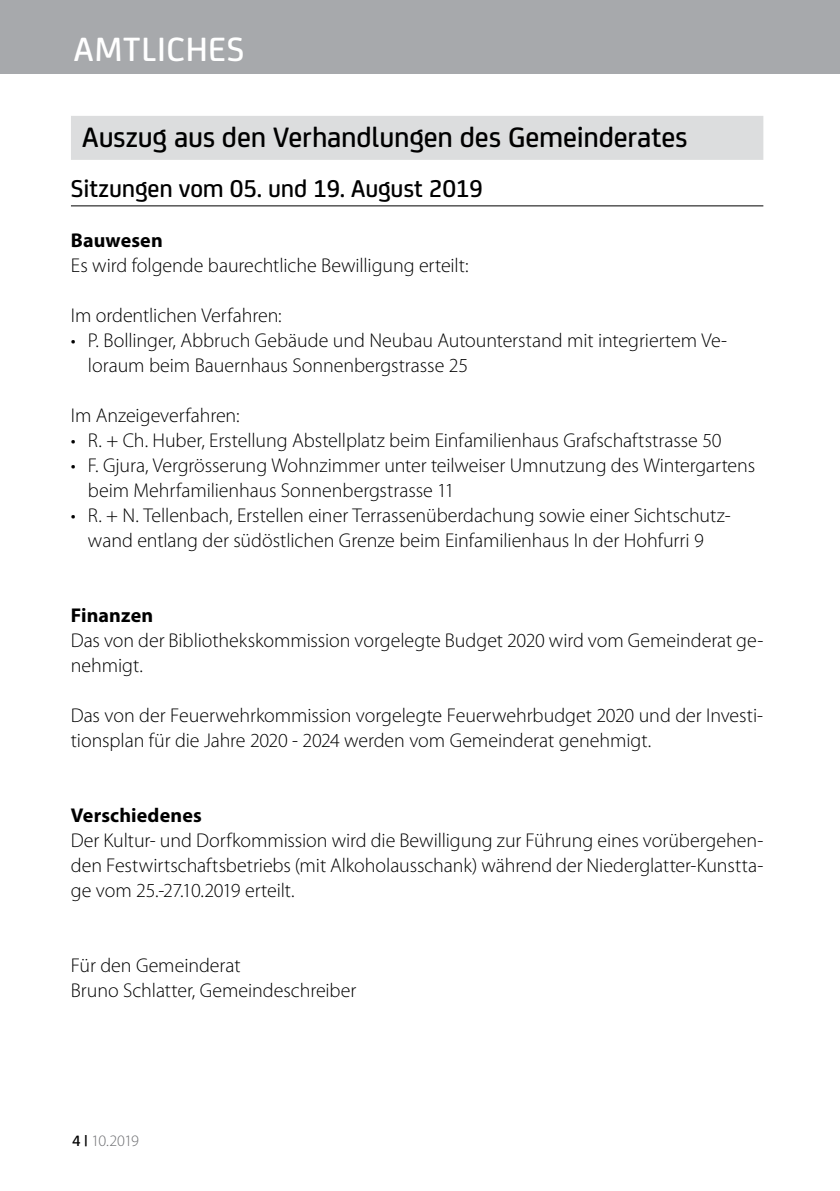
<style>
.page{position:relative;width:840px;height:1191px;background:#fff}
.page>*{position:absolute;margin:0;border:0;box-sizing:border-box;transform-origin:0 0}
.t1{font:500 36px "FS Joey";letter-spacing:.02em;color:#fff}
.t2{font:500 30px "FS Joey";letter-spacing:-.005em;color:#000}
.t3{font:500 26px "FS Joey";letter-spacing:-.005em;color:#000}
.t4{font:300 20px/25px "Myriad Pro";letter-spacing:-.005em;color:#000}
.t5{font:700 20px "Myriad Pro";letter-spacing:.005em;color:#000}
.t6{font:300 16px "Myriad Pro";letter-spacing:-.04em;color:#6d6e71}
.s1{font-family:"FS Joey";font-weight:500;color:#000}
</style>
<div class="page">
<div style="left:0;top:0;width:839px;height:74px;background:#a7a9ac"></div>
<div style="left:71px;top:116px;width:692px;height:44px;background:#dcddde"></div>
<hr style="left:71px;top:205px;width:692px;height:1px;background:#000">
<h1 class="t1" style="left:74px;top:23px;width:172px">AMTLICHES</h1>
<h2 class="t2" style="left:82px;top:115px;width:606px">Auszug aus den Verhandlungen des Gemeinderates</h2>
<h3 class="t3" style="left:71px;top:169px;width:413px">Sitzungen vom 05. und 19. August 2019</h3>
<p class="t5" style="left:71px;top:227px;width:93px">Bauwesen</p>
<p class="t4" style="left:71px;top:253px;width:399px">Es wird folgende baurechtliche Bewilligung erteilt:</p>
<p class="t4" style="left:71px;top:303px;width:212px">I m ordentlichen Verfahren:</p>
<p class="t4" style="left:88px;top:328px;width:640px;text-indent:-17px">• P. Bollinger, Abbruch Gebäude und Neubau Autounterstand mit integriertem Ve&shy;loraum beim Bauernhaus Sonnenbergstrasse 25</p>
<p class="t4" style="left:71px;top:403px;width:170px">I m Anzeigeverfahren:</p>
<p class="t4" style="left:71px;top:428px;width:651px">• R. + Ch. H uber, Erstellung Abstellplatz beim Einfamilienhaus Grafschaftstrasse 50</p>
<p class="t4" style="left:88px;top:453px;width:668px;text-indent:-17px">• F. Gjura, Vergrösserung Wohnzimmer unter teilweiser U mnutzung des Wintergartens beim Mehrfamilienhaus Sonnenbergstrasse 11</p>
<p class="t4" style="left:71px;top:503px;width:661px;text-align:center">• R. + N. Tellenbach, Erstellen einer Terrassenüberdachung sowie einer Sichtschutz&shy;wand entlang der südöstlichen Grenze beim Einfamilienhaus I n der Hohfurri 9</p>
<p class="t5" style="left:71px;top:602px;width:84px">Finanzen</p>
<p class="t4" style="left:71px;top:628px;width:693px">Das von der Bibliothekskommission vorgelegte Budget 2020 wird vom Gemeinderat ge&shy;nehmigt.</p>
<p class="t4" style="left:71px;top:703px;width:693px">Das von der Feuerwehrkommission vorgelegte Feuerwehrbudget 2020 und der I nvesti&shy;tionsplan für die Jahre 2020 - 2024 werden vom Gemeinderat genehmigt.</p>
<p class="t5" style="left:71px;top:802px;width:132px">Verschiedenes</p>
<p class="t4" style="left:71px;top:828px;width:693px;text-align:justify">Der Kultur- und Dorfkommission wird die Bewilligung zur Führung eines vorübergehen&shy;den Festwirtschaftsbetriebs (mit Alkoholausschank) während der Niederglatter-Kunstta&shy;ge vom 25.-27.10.2019 erteilt.</p>
<p class="t4" style="left:71px;top:953px;width:287px">Für den Gemeinderat<br>Bruno Schlatter, Gemeindeschreiber</p>
<p class="t6" style="left:72px;top:1131px;width:68px"><span class="s1">4 |</span> 10.2019</p>
</div>
